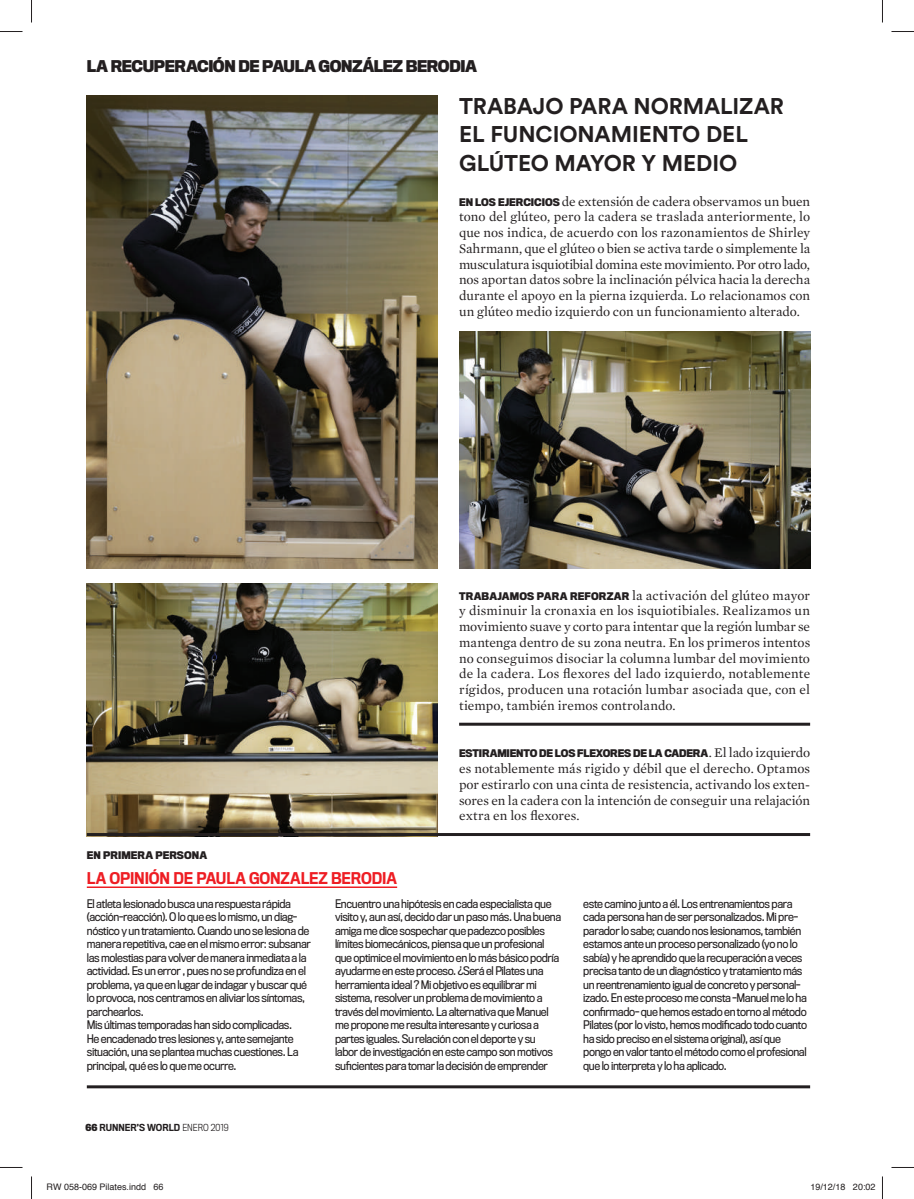
<style>
.page{position:relative;width:914px;height:1199px;background:#fff}
.page>*{position:absolute;margin:0;border:0;box-sizing:border-box;transform-origin:0 0}
.t1{font:700 22.5px/28.5px "Circular Std";letter-spacing:-.005em;color:#231f20}
.t2{font:700 15px "Titling Gothic FB Narrow";letter-spacing:-.025em;color:#231f20}
.t3{font:500 15px "Titling Gothic FB Narrow";letter-spacing:-.005em;color:#ee1d23}
.t4{font:13.5px/15.8px "Mercury Text G1";color:#231f20;text-align:justify}
.t5{font:10.95px/13.5px "Titling Gothic FB Narrow";letter-spacing:-.03em;color:#231f20}
.t6{font:700 9.75px "Titling Gothic FB Narrow";letter-spacing:-.01em;color:#231f20}
.t7{font:700 9.75px "Titling Gothic FB Narrow";letter-spacing:.01em;color:#231f20}
.t8{font:9px "Helvetica";color:#231f20}
.t9{font:500 9px "Titling Gothic FB Narrow";color:#231f20}
.s1{font-family:"Titling Gothic FB Narrow";font-weight:700;font-size:9.75px}
.s2{font-family:"Mercury Text G1";font-weight:400;font-size:13.5px}
.s3{font-weight:700}
.s4{font-weight:300}
</style>
<div class="page">
<img style="left:87px;top:95px;width:351px;height:473px">
<img style="left:459px;top:332px;width:351px;height:236px">
<img style="left:87px;top:584px;width:351px;height:249px">
<hr style="left:459px;top:722px;width:351px;height:3px;background:#231f20">
<hr style="left:87px;top:833px;width:723px;height:3px;background:#231f20">
<hr style="left:87px;top:1085px;width:723px;height:3px;background:#231f20">
<hr style="left:87px;top:886px;width:310px;height:1px;background:#ee1d23">
<svg style="left:0;top:31px;width:22px;height:1px"></svg>
<svg style="left:891px;top:31px;width:22px;height:1px"></svg>
<svg style="left:0;top:1167px;width:22px;height:1px"></svg>
<svg style="left:891px;top:1167px;width:22px;height:1px"></svg>
<svg style="left:31px;top:0;width:1px;height:22px"></svg>
<svg style="left:31px;top:1176px;width:1px;height:22px"></svg>
<svg style="left:882px;top:0;width:1px;height:22px"></svg>
<svg style="left:882px;top:1176px;width:1px;height:22px"></svg>
<h2 class="t2" style="left:87px;top:58px;width:391px">LA RECUPERACIÓN DE PAULA GONZÁLEZ BERODIA</h2>
<h1 class="t1" style="left:459px;top:91px;width:326px">TRABAJO PARA NORMALIZAR<br>EL FUNCIONAMIENTO DEL<br>GLÚTEO MAYOR Y MEDIO</h1>
<p class="t4" style="left:459px;top:192px;width:352px"><span class="s1">EN LOS EJERCICIOS</span> de extensión de cadera observamos un buen tono del glúteo, pero la cadera se traslada anteriormente, lo que nos indica, de acuerdo con los razonamientos de Shirley Sahrmann, que el glúteo o bien se activa tarde o simplemente la musculatura isquiotibial domina este movimiento. Por otro lado, nos aportan datos sobre la inclinación pélvica hacia la derecha durante el apoyo en la pierna izquierda. Lo relacionamos con un glúteo medio izquierdo con un funcionamiento alterado.</p>
<p class="t7" style="left:87px;top:849px;width:122px">EN PRIMERA PERSONA</p>
<h2 class="t3" style="left:87px;top:869px;width:312px">LA OPINIÓN DE PAULA GONZALEZ BERODIA</h2>
<p class="t4" style="left:459px;top:586px;width:352px"><span class="s1">TRABAJAMOS PARA REFORZAR</span> la activación del glúteo mayor y disminuir la cronaxia en los isquiotibiales. Realizamos un movimiento suave y corto para intentar que la región lumbar se mantenga dentro de su zona neutra. En los primeros intentos no conseguimos disociar la columna lumbar del movimiento de la cadera. Los flexores del lado izquierdo, notablemente rígidos, producen una rotación lumbar asociada que, con el tiempo, también iremos controlando.</p>
<p class="t6" style="left:459px;top:747px;width:352px">ESTIRAMIENTO DE LOS FLEXORES DE LA CADERA<span class="s2">. El lado izquierdo</span></p>
<p class="t4" style="left:459px;top:759px;width:352px">es notablemente más rigido y débil que el derecho. Optamos por estirarlo con una cinta de resistencia, activando los exten&shy;sores en la cadera con la intención de conseguir una relajación extra en los flexores.</p>
<p class="t5" style="left:87px;top:897px;width:225px">El atleta lesionado busca una respuesta rápida (acción-reacción). O lo que es lo mismo, un diag&shy;nóstico y un tratamiento. Cuando uno se lesiona de manera repetitiva, cae en el mismo error: subsanar las molestias para volver de manera inmediata a la actividad. Es un error , pues no se profundiza en el problema, ya que en lugar de indagar y buscar qué lo provoca, nos centramos en aliviar los síntomas, parchearlos.<br>Mis últimas temporadas han sido complicadas.<br>He encadenado tres lesiones y, ante semejante situación, una se plantea muchas cuestiones. La principal, qué es lo que me ocurre.</p>
<p class="t5" style="left:335px;top:897px;width:227px">Encuentro una hipótesis en cada especialista que visito y, aun así, decido dar un paso más. Una buena amiga me dice sospechar que padezco posibles límites biomecánicos, piensa que un profesional que optimice el movimiento en lo más básico podría ayudarme en este proceso. ¿Será el Pilates una herramienta ideal ? Mi objetivo es equilibrar mi sistema, resolver un problema de movimiento a través del movimiento. La alternativa que Manuel me propone me resulta interesante y curiosa a partes iguales. Su relación con el deporte y su labor de investigación en este campo son motivos suficientes para tomar la decisión de emprender</p>
<p class="t5" style="left:583px;top:897px;width:225px">este camino junto a él. Los entrenamientos para cada persona han de ser personalizados. Mi pre&shy;parador lo sabe; cuando nos lesionamos, también estamos ante un proceso personalizado (yo no lo sabía) y he aprendido que la recuperación a veces precisa tanto de un diagnóstico y tratamiento más un reentrenamiento igual de concreto y personal&shy;izado. En este proceso me consta -Manuel me lo ha confirmado- que hemos estado en torno al método Pilates (por lo visto, hemos modificado todo cuanto ha sido preciso en el sistema original), así que pongo en valor tanto el método como el profesional que lo interpreta y lo ha aplicado.</p>
<p class="t9" style="left:85px;top:1122px;width:145px"><span class="s3">66</span> RUNNER’S WORLD <span class="s4">ENERO 2019</span></p>
<p class="t8" style="left:46px;top:1179px;width:119px">RW 058-069 Pilates.indd 66</p>
<p class="t8" style="left:810px;top:1179px;width:67px">19/12/18 20:02</p>
</div>
